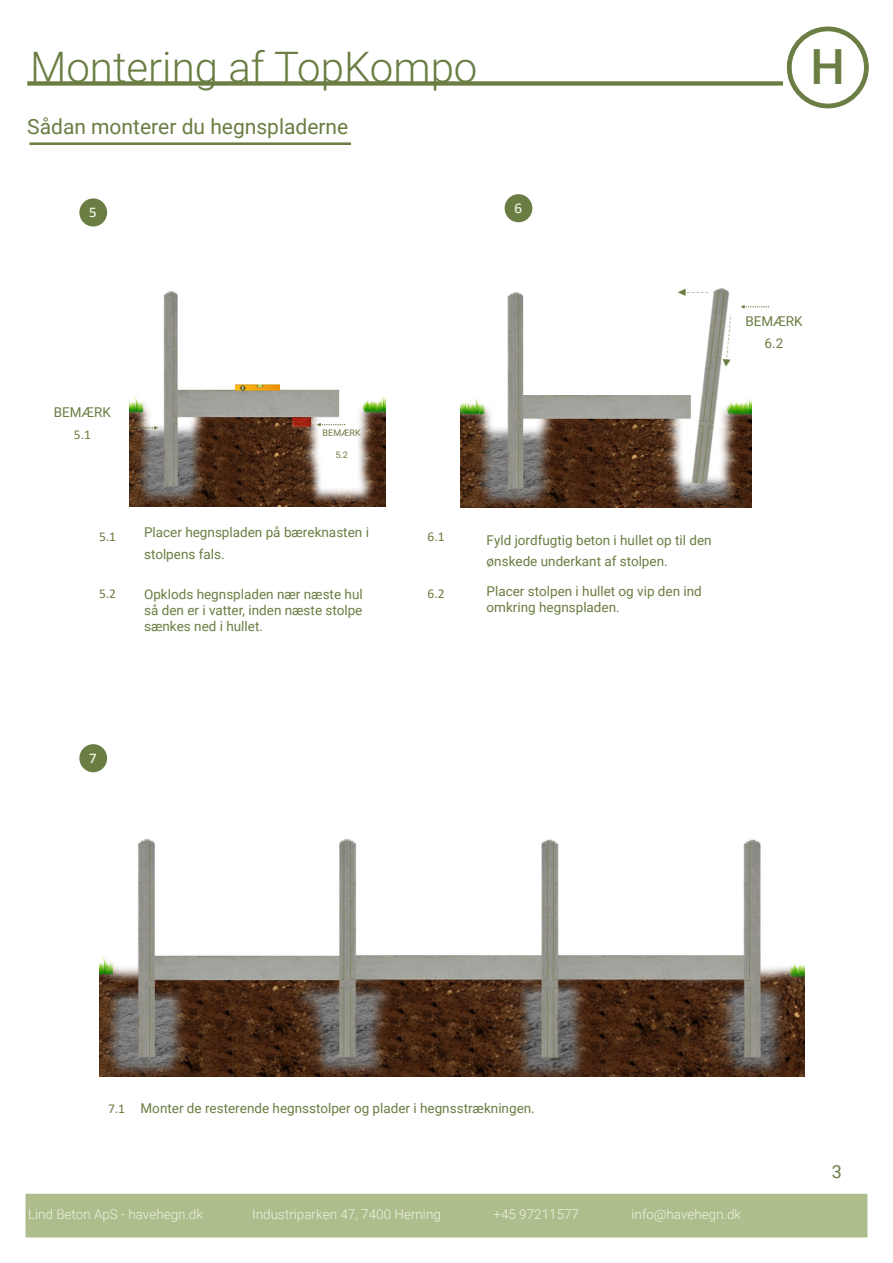
<style>
.page{position:relative;width:893px;height:1263px;background:#fff}
.page>*{position:absolute;margin:0;border:0;box-sizing:border-box;transform-origin:0 0}
.t1{font:500 48.45px "Roboto";color:#6a7d42}
.t2{font:300 42px "Roboto";color:#6a7d42}
.t3{font:21px "Roboto";color:#6a7d42}
.t4{font:18px "Calibri";color:#eff4e3}
.t5{font:18px "Roboto";color:#6a7d42}
.t6{font:13.5px/16.2px "Roboto";color:#6a7d42}
.t7{font:300 13.5px "Roboto";color:#eff4e3}
.t8{font:13.5px "Calibri";color:#6a7d42}
.t9{font:9px "Roboto";color:#6a7d42}
</style>
<div class="page">
<div style="left:81px;top:200px;width:25px;height:25px;background:#6a7d42;border-radius:50%"></div>
<div style="left:79px;top:198px;width:28px;height:28px;border:3px solid #6a7d42;border-radius:50%"></div>
<img style="left:130px;top:291px;width:255px;height:216px">
<img style="left:235px;top:384px;width:45px;height:7px">
<svg style="left:130px;top:426px;width:28px;height:4px"></svg>
<img style="left:293px;top:418px;width:17px;height:8px">
<svg style="left:317px;top:423px;width:28px;height:4px"></svg>
<div style="left:506px;top:195px;width:25px;height:26px;background:#6a7d42;border-radius:50%"></div>
<div style="left:505px;top:194px;width:27px;height:28px;border:3px solid #6a7d42;border-radius:50%"></div>
<img style="left:460px;top:288px;width:292px;height:220px">
<svg style="left:741px;top:305px;width:28px;height:4px"></svg>
<img style="left:99px;top:839px;width:705px;height:237px">
<div style="left:81px;top:745px;width:25px;height:26px;background:#6a7d42;border-radius:50%"></div>
<div style="left:79px;top:744px;width:28px;height:28px;border:3px solid #6a7d42;border-radius:50%"></div>
<div style="left:26px;top:1194px;width:841px;height:43px;background:#adbd8c"></div>
<div style="left:787px;top:27px;width:81px;height:81px;background:#6a7d42;border-radius:50%"></div>
<div style="left:787px;top:27px;width:82px;height:81px;border:1px solid #6a7d42;border-radius:50%"></div>
<div style="left:791px;top:31px;width:73px;height:73px;background:#fff;border-radius:50%"></div>
<div style="left:791px;top:30px;width:74px;height:75px;border:1px solid #6a7d42;border-radius:50%"></div>
<div style="left:27px;top:81px;width:756px;height:5px;border:2px solid #6a7d42"></div>
<hr style="left:29px;top:142px;width:321px;height:3px;background:#6a7d42">
<p class="t2" style="left:30px;top:38px;width:449px">Montering af TopKompo</p>
<h1 class="t1" style="left:811px;top:33px;width:36px">H</h1>
<p class="t3" style="left:27px;top:112px;width:323px">Sådan monterer du hegnspladerne</p>
<p class="t4" style="left:89px;top:198px;width:10px">5</p>
<p class="t6" style="left:54px;top:404px;width:59px">BEMÆRK</p>
<p class="t8" style="left:74px;top:425px;width:19px">5.1</p>
<p class="t8" style="left:99px;top:527px;width:19px">5.1</p>
<p class="t8" style="left:99px;top:585px;width:19px">5.2</p>
<p class="t9" style="left:323px;top:427px;width:40px">BEMÆRK</p>
<p class="t9" style="left:335px;top:448px;width:14px">5.2</p>
<p class="t6" style="left:144px;top:521px;width:226px;line-height:21.6px">Placer hegnspladen på bæreknasten i stolpens fals.</p>
<p class="t6" style="left:144px;top:585px;width:220px;text-align:justify">Opklods hegnspladen nær næste hul så den er i vatter, inden næste stolpe sænkes ned i hullet.</p>
<p class="t4" style="left:89px;top:744px;width:10px">7</p>
<p class="t4" style="left:514px;top:194px;width:10px">6</p>
<p class="t6" style="left:745px;top:313px;width:59px">BEMÆRK</p>
<p class="t6" style="left:765px;top:334px;width:20px">6.2</p>
<p class="t8" style="left:428px;top:527px;width:19px">6.1</p>
<p class="t6" style="left:487px;top:529px;width:227px;line-height:21.6px">Fyld jordfugtig beton i hullet op til den ønskede underkant af stolpen.</p>
<p class="t8" style="left:428px;top:585px;width:19px">6.2</p>
<p class="t6" style="left:487px;top:583px;width:217px">Placer stolpen i hullet og vip den ind omkring hegnspladen.</p>
<p class="t8" style="left:108px;top:1099px;width:19px">7.1</p>
<p class="t6" style="left:141px;top:1100px;width:396px">Monter de resterende hegnsstolper og plader i hegnsstrækningen.</p>
<p class="t7" style="left:28px;top:1205px;width:177px">Lind Beton ApS - havehegn.dk</p>
<p class="t7" style="left:252px;top:1205px;width:190px">Industriparken 47, 7400 Herning</p>
<p class="t7" style="left:493px;top:1205px;width:87px">+45 97211577</p>
<p class="t7" style="left:632px;top:1205px;width:111px">info@havehegn.dk</p>
<p class="t5" style="left:832px;top:1158px;width:12px">3</p>
</div>
